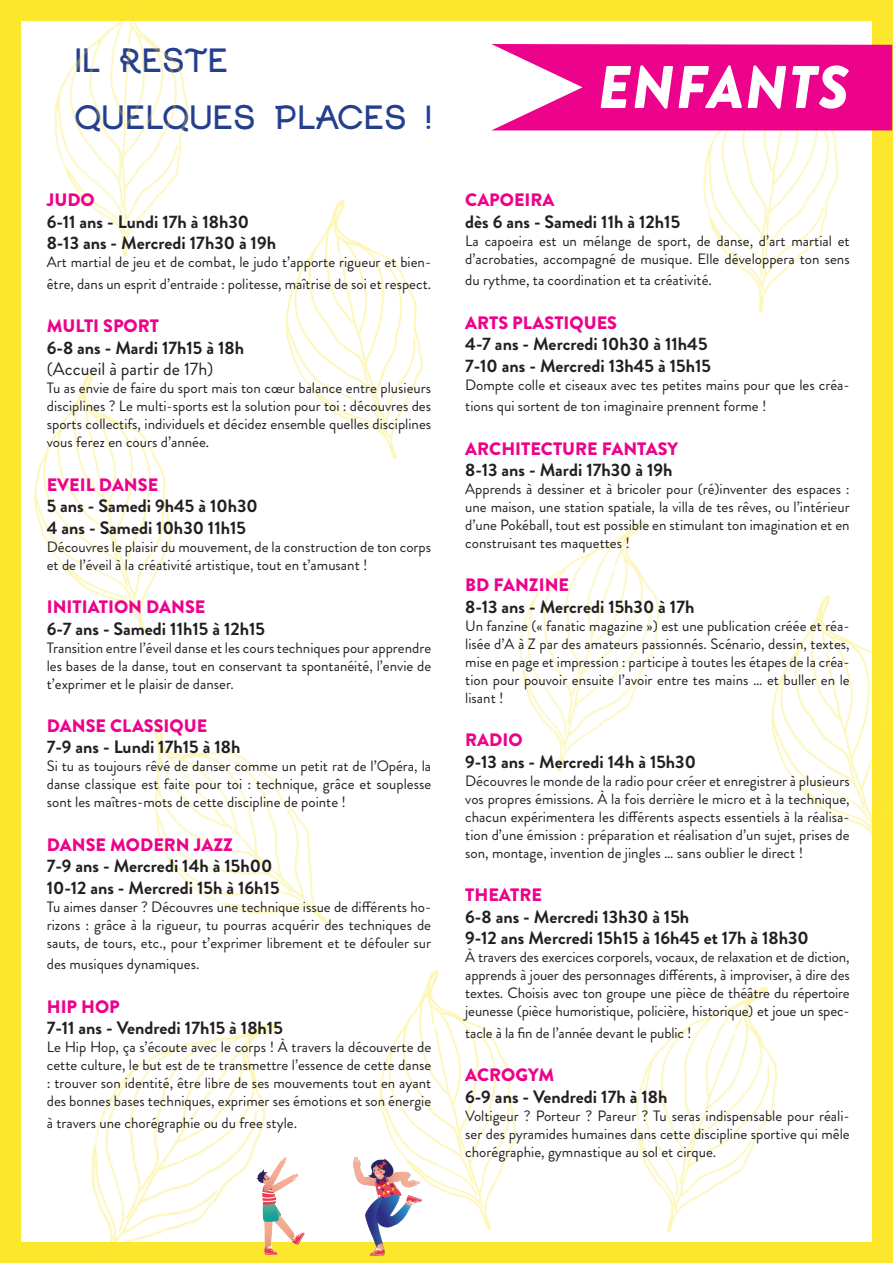
<style>
.page{position:relative;width:893px;height:1263px;background:#fff}
.page>*{position:absolute;margin:0;border:0;box-sizing:border-box;transform-origin:0 0}
.t1{font:italic 900 60px "Brandon Grotesque";letter-spacing:.02em;color:#fff}
.t2{font:37.5px "Lena";color:#253f8e}
.t3{font:700 18px "Brandon Grotesque";color:#231f20}
.t4{font:900 18px "Brandon Grotesque";color:#ed028c}
.t5{font:18px "Brandon Grotesque";color:#231f20}
.t6{font:15px/18px "Brandon Grotesque";color:#231f20;text-align:justify}
</style>
<div class="page">
<img style="left:630px;top:931px;width:263px;height:332px">
<img style="left:850px;top:519px;width:43px;height:412px">
<img style="left:0;top:0;width:347px;height:297px">
<img style="left:0;top:1099px;width:266px;height:164px">
<img style="left:0;top:297px;width:172px;height:265px">
<img style="left:347px;top:1034px;width:283px;height:229px">
<img style="left:0;top:562px;width:490px;height:537px">
<img style="left:524px;top:0;width:369px;height:438px">
<img style="left:326px;top:370px;width:524px;height:540px">
<img style="left:171px;top:123px;width:365px;height:413px">
<svg style="left:491px;top:44px;width:401px;height:86px;background:#ef2099"></svg>
<img style="left:353px;top:1157px;width:72px;height:98px">
<img style="left:213px;top:1130px;width:134px;height:133px">
<p class="t2" style="left:74px;top:40px;width:156px">IL RESTE</p>
<p class="t2" style="left:74px;top:97px;width:359px">QUELQUES PLACES !</p>
<p class="t4" style="left:47px;top:187px;width:50px">JUDO</p>
<p class="t3" style="left:47px;top:209px;width:204px">6-11 ans - Lundi 17h à 18h30</p>
<p class="t3" style="left:47px;top:230px;width:231px">8-13 ans - Mercredi 17h30 à 19h</p>
<p class="t6" style="left:47px;top:252px;width:386px;line-height:21.6px">Art martial de jeu et de combat, le judo t’apporte rigueur et bien&shy;être, dans un esprit d’entraide : politesse, maîtrise de soi et respect.</p>
<p class="t4" style="left:47px;top:313px;width:114px">MULTI SPORT</p>
<p class="t3" style="left:47px;top:335px;width:199px">6-8 ans - Mardi 17h15 à 18h</p>
<p class="t5" style="left:47px;top:357px;width:168px">(Accueil à partir de 17h)</p>
<p class="t6" style="left:47px;top:379px;width:386px">Tu as envie de faire du sport mais ton cœur balance entre plusieurs disciplines ? Le multi-sports est la solution pour toi : découvres des sports collectifs, individuels et décidez ensemble quelles disciplines vous ferez en cours d’année.</p>
<p class="t4" style="left:47px;top:472px;width:113px">EVEIL DANSE</p>
<p class="t3" style="left:47px;top:493px;width:212px">5 ans - Samedi 9h45 à 10h30</p>
<p class="t3" style="left:47px;top:515px;width:201px">4 ans - Samedi 10h30 11h15</p>
<p class="t6" style="left:47px;top:538px;width:386px">Découvres le plaisir du mouvement, de la construction de ton corps et de l’éveil à la créativité artistique, tout en t’amusant !</p>
<p class="t4" style="left:47px;top:594px;width:160px">INITIATION DANSE</p>
<p class="t3" style="left:47px;top:616px;width:220px">6-7 ans - Samedi 11h15 à 12h15</p>
<p class="t6" style="left:47px;top:639px;width:386px">Transition entre l’éveil danse et les cours techniques pour apprendre les bases de la danse, tout en conservant ta spontanéité, l’envie de t’exprimer et le plaisir de danser.</p>
<p class="t4" style="left:47px;top:713px;width:162px">DANSE CLASSIQUE</p>
<p class="t3" style="left:47px;top:734px;width:195px">7-9 ans - Lundi 17h15 à 18h</p>
<p class="t6" style="left:47px;top:757px;width:386px">Si tu as toujours rêvé de danser comme un petit rat de l’Opéra, la danse classique est faite pour toi : technique, grâce et souplesse sont les maîtres-mots de cette discipline de pointe !</p>
<p class="t4" style="left:47px;top:832px;width:188px">DANSE MODERN JAZZ</p>
<p class="t3" style="left:47px;top:853px;width:227px">7-9 ans - Mercredi 14h à 15h00</p>
<p class="t3" style="left:47px;top:875px;width:234px">10-12 ans - Mercredi 15h à 16h15</p>
<p class="t6" style="left:47px;top:898px;width:386px">Tu aimes danser ? Découvres une technique issue de différents ho&shy;rizons : grâce à la rigueur, tu pourras acquérir des techniques de sauts, de tours, etc., pour t’exprimer librement et te défouler sur</p>
<p class="t6" style="left:47px;top:955px;width:154px">des musiques dynamiques.</p>
<p class="t4" style="left:47px;top:994px;width:75px">HIP HOP</p>
<p class="t3" style="left:47px;top:1015px;width:238px">7-11 ans - Vendredi 17h15 à 18h15</p>
<p class="t6" style="left:47px;top:1038px;width:386px">Le Hip Hop, ça s’écoute avec le corps ! À travers la découverte de cette culture, le but est de te transmettre l’essence de cette danse : trouver son identité, être libre de ses mouvements tout en ayant des bonnes bases techniques, exprimer ses émotions et son énergie</p>
<p class="t6" style="left:47px;top:1114px;width:252px">à travers une chorégraphie ou du free style.</p>
<p class="t1" style="left:598px;top:44px;width:252px">ENFANTS</p>
<p class="t4" style="left:465px;top:187px;width:91px">CAPOEIRA</p>
<p class="t3" style="left:465px;top:209px;width:216px">dès 6 ans - Samedi 11h à 12h15</p>
<p class="t6" style="left:465px;top:232px;width:386px">La capoeira est un mélange de sport, de danse, d’art martial et d’acrobaties, accompagné de musique. Elle développera ton sens</p>
<p class="t6" style="left:465px;top:271px;width:248px">du rythme, ta coordination et ta créativité.</p>
<p class="t4" style="left:465px;top:310px;width:153px">ARTS PLASTIQUES</p>
<p class="t3" style="left:465px;top:331px;width:244px">4-7 ans - Mercredi 10h30 à 11h45</p>
<p class="t3" style="left:465px;top:353px;width:247px">7-10 ans - Mercredi 13h45 à 15h15</p>
<p class="t6" style="left:465px;top:374px;width:386px;line-height:21.6px">Dompte colle et ciseaux avec tes petites mains pour que les créa&shy;tions qui sortent de ton imaginaire prennent forme !</p>
<p class="t4" style="left:465px;top:436px;width:214px">ARCHITECTURE FANTASY</p>
<p class="t3" style="left:465px;top:457px;width:209px">8-13 ans - Mardi 17h30 à 19h</p>
<p class="t6" style="left:465px;top:480px;width:386px">Apprends à dessiner et à bricoler pour (ré)inventer des espaces : une maison, une station spatiale, la villa de tes rêves, ou l’intérieur d’une Pokéball, tout est possible en stimulant ton imagination et en construisant tes maquettes !</p>
<p class="t4" style="left:465px;top:572px;width:105px">BD FANZINE</p>
<p class="t3" style="left:465px;top:594px;width:231px">8-13 ans - Mercredi 15h30 à 17h</p>
<p class="t6" style="left:465px;top:617px;width:386px">Un fanzine (« fanatic magazine ») est une publication créée et réa&shy;lisée d’A à Z par des amateurs passionnés. Scénario, dessin, textes, mise en page et impression : participe à toutes les étapes de la créa&shy;tion pour pouvoir ensuite l’avoir entre tes mains … et buller en le lisant !</p>
<p class="t4" style="left:465px;top:727px;width:59px">RADIO</p>
<p class="t3" style="left:465px;top:749px;width:232px">9-13 ans - Mercredi 14h à 15h30</p>
<p class="t6" style="left:465px;top:772px;width:386px">Découvres le monde de la radio pour créer et enregistrer à plusieurs vos propres émissions. À la fois derrière le micro et à la technique, chacun expérimentera les différents aspects essentiels à la réalisa&shy;tion d’une émission : préparation et réalisation d’un sujet, prises de son, montage, invention de jingles … sans oublier le direct !</p>
<p class="t4" style="left:465px;top:882px;width:78px">THEATRE</p>
<p class="t3" style="left:465px;top:904px;width:226px">6-8 ans - Mercredi 13h30 à 15h</p>
<p class="t3" style="left:465px;top:925px;width:345px">9-12 ans Mercredi 15h15 à 16h45 et 17h à 18h30</p>
<p class="t6" style="left:465px;top:948px;width:386px">À travers des exercices corporels, vocaux, de relaxation et de diction, apprends à jouer des personnages différents, à improviser, à dire des textes. Choisis avec ton groupe une pièce de théâtre du répertoire jeunesse (pièce humoristique, policière, historique) et joue un spec-</p>
<p class="t6" style="left:465px;top:1024px;width:228px">tacle à la fin de l’année devant le public !</p>
<p class="t4" style="left:465px;top:1062px;width:90px">ACROGYM</p>
<p class="t3" style="left:465px;top:1084px;width:204px">6-9 ans - Vendredi 17h à 18h</p>
<p class="t6" style="left:465px;top:1107px;width:386px">Voltigeur ? Porteur ? Pareur ? Tu seras indispensable pour réali&shy;ser des pyramides humaines dans cette discipline sportive qui mêle chorégraphie, gymnastique au sol et cirque.</p>
</div>
